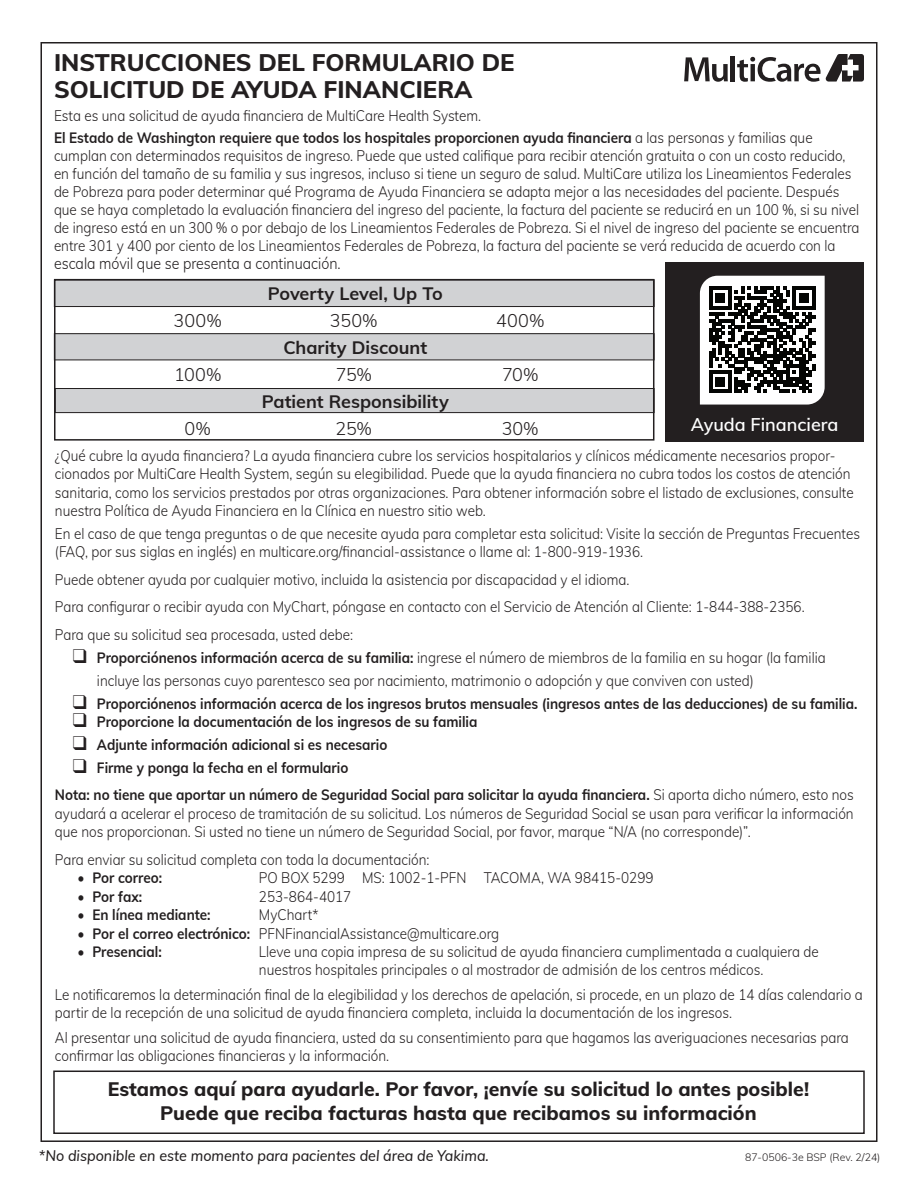
<style>
.page{position:relative;width:918px;height:1188px;background:#fff}
.page>*{position:absolute;margin:0;border:0;box-sizing:border-box;transform-origin:0 0}
.t1{font:800 24px/27px "Mulish";color:#231f20}
.t2{font:800 19.5px/24px "Mulish";color:#231f20;text-align:center}
.t3{font:700 18px "Mulish";color:#231f20}
.t4{font:300 18px "Mulish";color:#231f20}
.t5{font:600 18px "Mulish";color:#fff}
.t6{font:300 15.75px "Mulish";color:#231f20;scale:.9 1}
.t7{font:300 15px/18.5px "Mulish";color:#231f20;scale:.9 1}
.t8{font:700 15px/27.5px "Mulish";color:#231f20;scale:.9 1}
.t9{font:italic 500 15px "Mulish";color:#231f20;scale:.95 1}
.t10{font:300 10.5px "Mulish";color:#231f20}
.s1{font-weight:700}
.s2{font-weight:300}
</style>
<div class="page">
<div style="left:665px;top:262px;width:199px;height:180px;background:#231f20"></div>
<svg style="left:684px;top:57px;width:44px;height:25px"></svg>
<hr style="left:731px;top:56px;width:4px;height:25px;background:#231f20">
<svg style="left:737px;top:54px;width:127px;height:28px"></svg>
<div style="left:53px;top:1071px;width:812px;height:63px;border:2px solid #231f20"></div>
<div style="left:54px;top:280px;width:600px;height:27px;background:#d1d2d4"></div>
<div style="left:54px;top:280px;width:600px;height:27px;border:1px solid #231f20"></div>
<div style="left:54px;top:334px;width:600px;height:26px;background:#d1d2d4"></div>
<div style="left:54px;top:333px;width:600px;height:27px;border:1px solid #231f20"></div>
<div style="left:55px;top:389px;width:599px;height:24px;background:#d1d2d4"></div>
<div style="left:55px;top:388px;width:599px;height:25px;border:1px solid #231f20"></div>
<div style="left:54px;top:279px;width:600px;height:162px;border:2px solid #231f20"></div>
<svg style="left:699px;top:275px;width:126px;height:130px;background:#898a89"></svg>
<h1 class="t1" style="left:54px;top:48px;width:462px">INSTRUCCIONES DEL FORMULARIO DE<br>SOLICITUD DE AYUDA FINANCIERA</h1>
<p class="t7" style="left:54px;top:104px;width:844px;line-height:22.5px">Esta es una solicitud de ayuda financiera de MultiCare Health System.<br><span class="s1">El Estado de Washington requiere que todos los hospitales proporcionen ayuda financiera</span> a las personas y familias que</p>
<p class="t7" style="left:54px;top:146px;width:897px;line-height:18px">cumplan con determinados requisitos de ingreso. Puede que usted califique para recibir atención gratuita o con un costo reducido, en función del tamaño de su familia y sus ingresos, incluso si tiene un seguro de salud. MultiCare utiliza los Lineamientos Federales de Pobreza para poder determinar qué Programa de Ayuda Financiera se adapta mejor a las necesidades del paciente. Después que se haya completado la evaluación financiera del ingreso del paciente, la factura del paciente se reducirá en un 100 %, si su nivel de ingreso está en un 300 % o por debajo de los Lineamientos Federales de Pobreza. Si el nivel de ingreso del paciente se encuentra entre 301 y 400 por ciento de los Lineamientos Federales de Pobreza, la factura del paciente se verá reducida de acuerdo con la</p>
<p class="t6" style="left:54px;top:252px;width:320px">escala móvil que se presenta a continuación.</p>
<p class="t3" style="left:268px;top:281px;width:176px">Poverty Level, Up To</p>
<p class="t4" style="left:174px;top:308px;width:49px">300%</p>
<p class="t4" style="left:330px;top:308px;width:49px">350%</p>
<p class="t4" style="left:496px;top:308px;width:50px">400%</p>
<p class="t3" style="left:283px;top:335px;width:145px">Charity Discount</p>
<p class="t4" style="left:174px;top:362px;width:49px">100%</p>
<p class="t4" style="left:336px;top:362px;width:37px">75%</p>
<p class="t4" style="left:502px;top:362px;width:38px">70%</p>
<p class="t3" style="left:262px;top:389px;width:188px">Patient Responsibility</p>
<p class="t4" style="left:185px;top:416px;width:27px">0%</p>
<p class="t4" style="left:336px;top:416px;width:38px">25%</p>
<p class="t4" style="left:502px;top:416px;width:38px">30%</p>
<p class="t5" style="left:691px;top:411px;width:149px">Ayuda Financiera</p>
<p class="t7" style="left:55px;top:445px;width:889px">¿Qué cubre la ayuda financiera? La ayuda financiera cubre los servicios hospitalarios y clínicos médicamente necesarios propor&shy;cionados por MultiCare Health System, según su elegibilidad. Puede que la ayuda financiera no cubra todos los costos de atención sanitaria, como los servicios prestados por otras organizaciones. Para obtener información sobre el listado de exclusiones, consulte nuestra Política de Ayuda Financiera en la Clínica en nuestro sitio web.</p>
<p class="t7" style="left:55px;top:524px;width:896px">En el caso de que tenga preguntas o de que necesite ayuda para completar esta solicitud: Visite la sección de Preguntas Frecuentes (FAQ, por sus siglas en inglés) en multicare.org/financial-assistance o llame al: 1-800-919-1936.</p>
<p class="t7" style="left:55px;top:565px;width:835px;line-height:27.5px">Puede obtener ayuda por cualquier motivo, incluida la asistencia por discapacidad y el idioma.<br>Para configurar o recibir ayuda con MyChart, póngase en contacto con el Servicio de Atención al Cliente: 1-844-388-2356.<br>Para que su solicitud sea procesada, usted debe:</p>
<p class="t7" style="left:97px;top:645px;width:811px;line-height:23px;text-indent:-24px">❑ <span class="s1">Proporciónenos información acerca de su familia:</span> ingrese el número de miembros de la familia en su hogar (la familia incluye las personas cuyo parentesco sea por nacimiento, matrimonio o adopción y que conviven con usted)</p>
<p class="t8" style="left:73px;top:689px;width:873px">❑ Proporciónenos información acerca de los ingresos brutos mensuales (ingresos antes de las deducciones) de su familia.</p>
<p class="t8" style="left:73px;top:707px;width:451px">❑ Proporcione la documentación de los ingresos de su familia</p>
<p class="t8" style="left:73px;top:730px;width:351px">❑ Adjunte información adicional si es necesario</p>
<p class="t8" style="left:55px;top:753px;width:889px;text-indent:18px">❑ Firme y ponga la fecha en el formulario<br>Nota: no tiene que aportar un número de Seguridad Social para solicitar la ayuda financiera. <span class="s2">Si aporta dicho número, esto nos</span></p>
<p class="t7" style="left:55px;top:804px;width:889px">ayudará a acelerar el proceso de tramitación de su solicitud. Los números de Seguridad Social se usan para verificar la información que nos proporcionan. Si usted no tiene un número de Seguridad Social, por favor, marque “N/A (no corresponde)”.</p>
<p class="t7" style="left:55px;top:849px;width:418px">Para enviar su solicitud completa con toda la documentación:</p>
<p class="t8" style="left:77px;top:863px;width:96px">• Por correo:</p>
<p class="t7" style="left:259px;top:868px;width:440px">PO BOX 5299 MS: 1002-1-PFN TACOMA, WA 98415-0299</p>
<p class="t8" style="left:77px;top:882px;width:73px">• Por fax:</p>
<p class="t7" style="left:259px;top:886px;width:104px">253-864-4017</p>
<p class="t8" style="left:77px;top:900px;width:150px">• En línea mediante:</p>
<p class="t7" style="left:259px;top:905px;width:68px">MyChart*</p>
<p class="t7" style="left:77px;top:923px;width:470px"><span class="s1">• Por el correo electrónico:</span> PFNFinancialAssistance@multicare.org</p>
<p class="t8" style="left:77px;top:937px;width:95px">• Presencial:</p>
<p class="t7" style="left:259px;top:942px;width:624px">Lleve una copia impresa de su solicitud de ayuda financiera cumplimentada a cualquiera de nuestros hospitales principales o al mostrador de admisión de los centros médicos.</p>
<p class="t7" style="left:55px;top:985px;width:899px">Le notificaremos la determinación final de la elegibilidad y los derechos de apelación, si procede, en un plazo de 14 días calendario a partir de la recepción de una solicitud de ayuda financiera completa, incluida la documentación de los ingresos.</p>
<p class="t7" style="left:55px;top:1028px;width:884px">Al presentar una solicitud de ayuda financiera, usted da su consentimiento para que hagamos las averiguaciones necesarias para confirmar las obligaciones financieras y la información.</p>
<h2 class="t2" style="left:108px;top:1076px;width:703px">Estamos aquí para ayudarle. Por favor, ¡envíe su solicitud lo antes posible!<br>Puede que reciba facturas hasta que recibamos su información</h2>
<p class="t9" style="left:39px;top:1144px;width:475px">*No disponible en este momento para pacientes del área de Yakima.</p>
<p class="t10" style="left:745px;top:1150px;width:137px">87-0506-3e BSP (Rev. 2/24)</p>
</div>
